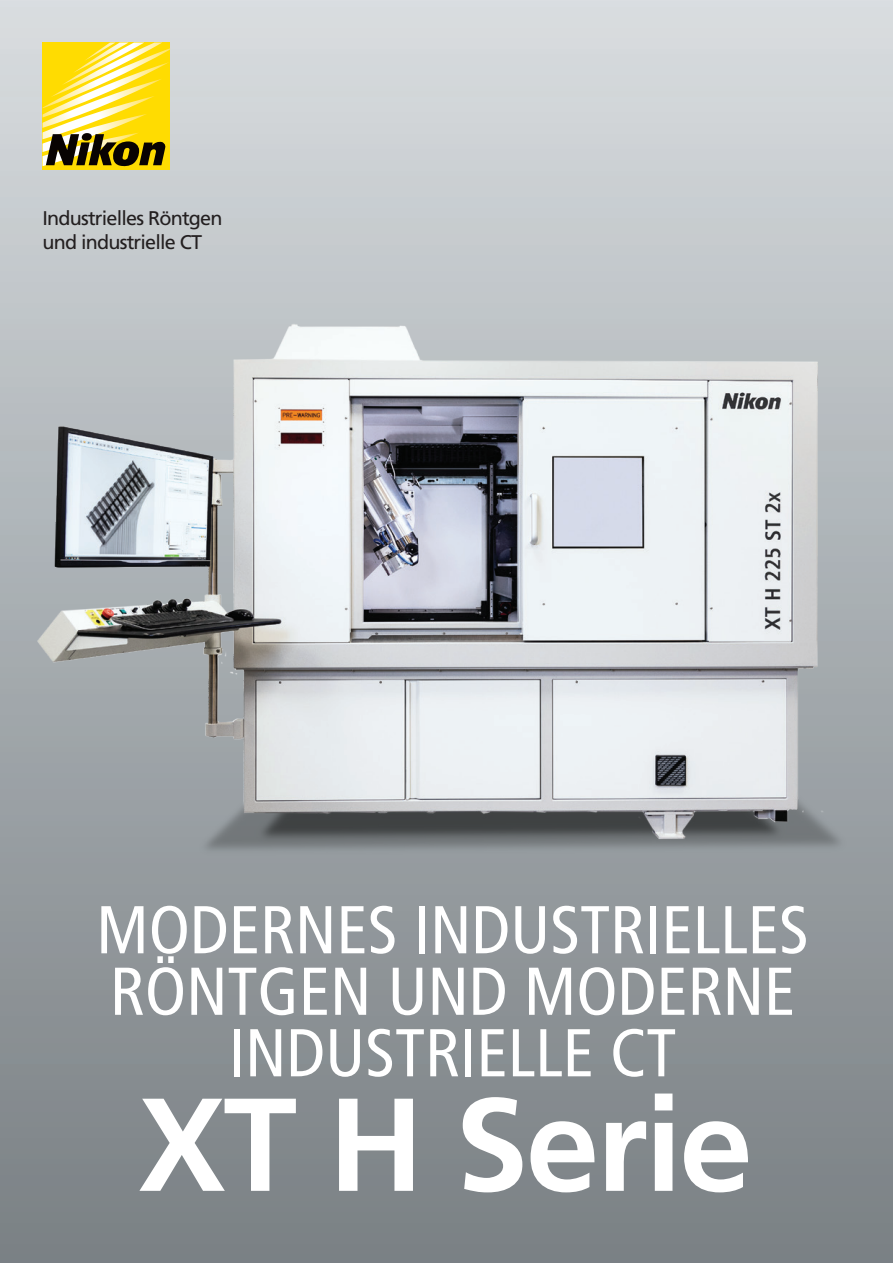
<style>
.page{position:relative;width:893px;height:1263px;background:#fff}
.page>*{position:absolute;margin:0;border:0;box-sizing:border-box;transform-origin:0 0}
.t1{font:700 132px "Frutiger LT Std";letter-spacing:-.02em;color:#fff}
.ノーマル{font:condensed 67.5px "Frutiger LT Std";color:#fff}
.t2{font:19.8px "Frutiger LT Std";letter-spacing:-.04em;color:#231f20}
</style>
<div class="page">
<div style="left:0;top:0;width:893px;height:1263px;background:linear-gradient(to bottom,#d8dcdf,#787f83)"></div>
<div style="left:43px;top:43px;width:127px;height:127px;background:#ffdc01"></div>
<svg style="left:43px;top:43px;width:127px;height:124px"></svg>
<img style="left:0;top:277px;width:872px;height:646px">
<p class="t2" style="left:43px;top:207px;width:182px">Industrielles Röntgen</p>
<p class="t2" style="left:43px;top:231px;width:161px">und industrielle CT</p>
<p class="ノーマル" style="left:96px;top:890px;width:714px">MODERNES INDUSTRIELLES</p>
<p class="ノーマル" style="left:110px;top:952px;width:687px">RÖNTGEN UND MODERNE</p>
<p class="ノーマル" style="left:229px;top:1013px;width:449px">INDUSTRIELLE CT</p>
<p class="t1" style="left:138px;top:1067px;width:616px">XT H Serie</p>
</div>
